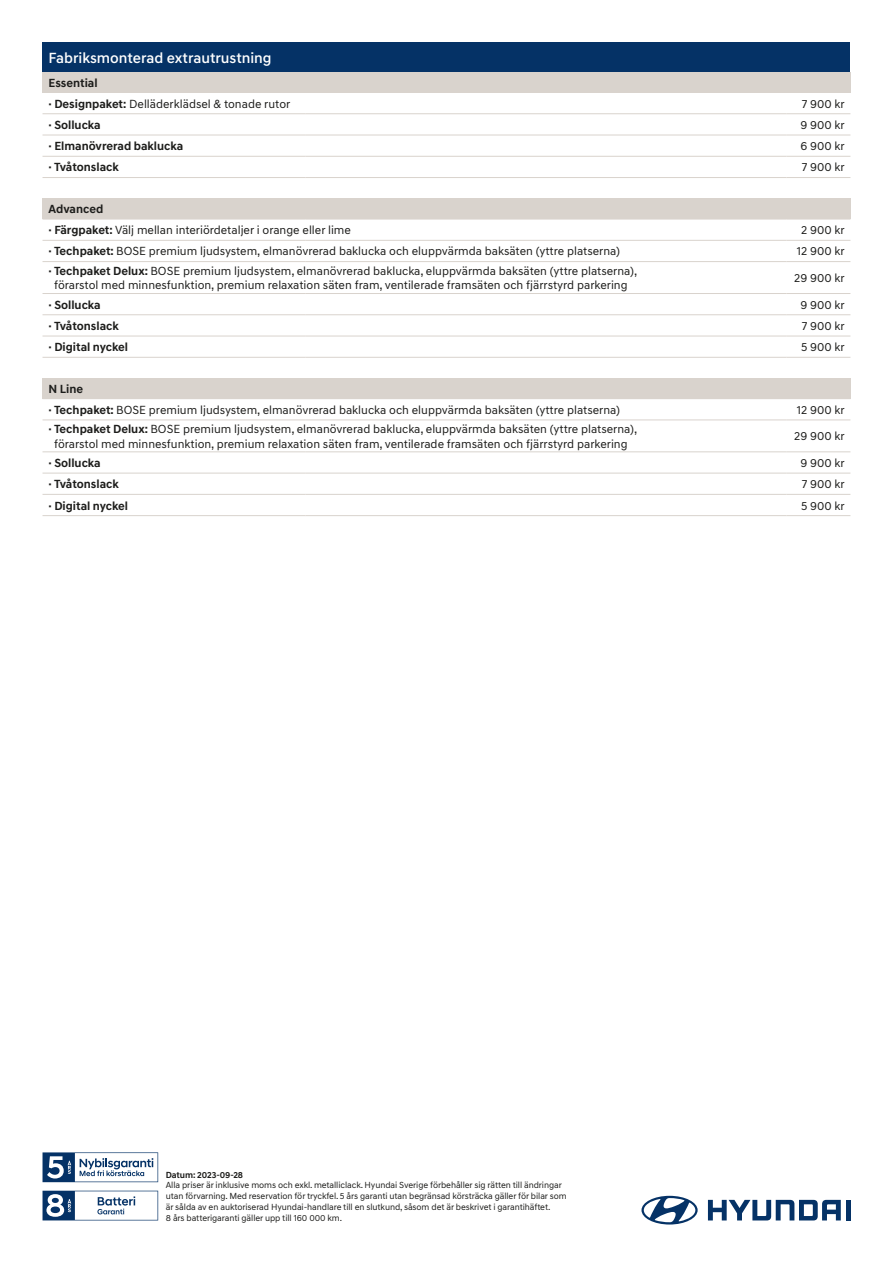
<style>
.page{position:relative;width:893px;height:1263px;background:#fff}
.page>*{position:absolute;margin:0;border:0;box-sizing:border-box;transform-origin:0 0}
.t1{font:500 15px "Hyundai Sans Text";color:#fff}
.t2{font:12px/20.9px "Hyundai Sans Text";color:#1d1d1b}
.t3{font:700 12px "Hyundai Sans Text";color:#1d1d1b}
.t4{font:9px/10.8px "Hyundai Sans Text";letter-spacing:-.01em;color:#1d1d1b}
.t5{font:700 9px "Hyundai Sans Text";letter-spacing:-.01em;color:#1d1d1b}
.s1{font-weight:700}
</style>
<div class="page">
<svg style="left:708px;top:1200px;width:133px;height:20px"></svg>
<div style="left:845px;top:1200px;width:5px;height:20px;background:#053266"></div>
<svg style="left:641px;top:1196px;width:57px;height:28px"></svg>
<svg style="left:43px;top:1191px;width:115px;height:29px"></svg>
<svg style="left:43px;top:1152px;width:115px;height:30px"></svg>
<div style="left:43px;top:43px;width:807px;height:29px;background:#053266"></div>
<div style="left:43px;top:72px;width:262px;height:20px;background:#d9d3cd"></div>
<div style="left:305px;top:72px;width:545px;height:20px;background:#d9d3cd"></div>
<hr style="left:43px;top:92px;width:262px;height:1px;background:#d9d3cd">
<hr style="left:43px;top:113px;width:262px;height:1px;background:#d9d3cd">
<hr style="left:305px;top:113px;width:482px;height:1px;background:#d9d3cd">
<hr style="left:43px;top:135px;width:262px;height:1px;background:#d9d3cd">
<hr style="left:305px;top:135px;width:482px;height:1px;background:#d9d3cd">
<hr style="left:43px;top:156px;width:262px;height:1px;background:#d9d3cd">
<hr style="left:305px;top:156px;width:482px;height:1px;background:#d9d3cd">
<hr style="left:43px;top:177px;width:262px;height:1px;background:#d9d3cd">
<hr style="left:305px;top:177px;width:482px;height:1px;background:#d9d3cd">
<hr style="left:305px;top:92px;width:482px;height:1px;background:#d9d3cd">
<hr style="left:787px;top:92px;width:63px;height:1px;background:#d9d3cd">
<hr style="left:787px;top:113px;width:63px;height:1px;background:#d9d3cd">
<hr style="left:787px;top:135px;width:63px;height:1px;background:#d9d3cd">
<hr style="left:787px;top:156px;width:63px;height:1px;background:#d9d3cd">
<hr style="left:787px;top:177px;width:63px;height:1px;background:#d9d3cd">
<div style="left:43px;top:199px;width:262px;height:20px;background:#d9d3cd"></div>
<div style="left:305px;top:199px;width:545px;height:20px;background:#d9d3cd"></div>
<hr style="left:43px;top:219px;width:262px;height:1px;background:#d9d3cd">
<hr style="left:43px;top:240px;width:262px;height:1px;background:#d9d3cd">
<hr style="left:305px;top:240px;width:482px;height:1px;background:#d9d3cd">
<hr style="left:43px;top:261px;width:262px;height:1px;background:#d9d3cd">
<hr style="left:305px;top:261px;width:482px;height:1px;background:#d9d3cd">
<hr style="left:43px;top:293px;width:262px;height:1px;background:#d9d3cd">
<hr style="left:305px;top:293px;width:482px;height:1px;background:#d9d3cd">
<hr style="left:43px;top:314px;width:262px;height:1px;background:#d9d3cd">
<hr style="left:305px;top:314px;width:482px;height:1px;background:#d9d3cd">
<hr style="left:43px;top:336px;width:262px;height:1px;background:#d9d3cd">
<hr style="left:305px;top:336px;width:482px;height:1px;background:#d9d3cd">
<hr style="left:43px;top:357px;width:262px;height:1px;background:#d9d3cd">
<hr style="left:305px;top:357px;width:482px;height:1px;background:#d9d3cd">
<hr style="left:305px;top:219px;width:482px;height:1px;background:#d9d3cd">
<hr style="left:787px;top:219px;width:63px;height:1px;background:#d9d3cd">
<hr style="left:787px;top:240px;width:63px;height:1px;background:#d9d3cd">
<hr style="left:787px;top:261px;width:63px;height:1px;background:#d9d3cd">
<hr style="left:787px;top:293px;width:63px;height:1px;background:#d9d3cd">
<hr style="left:787px;top:314px;width:63px;height:1px;background:#d9d3cd">
<hr style="left:787px;top:336px;width:63px;height:1px;background:#d9d3cd">
<hr style="left:787px;top:357px;width:63px;height:1px;background:#d9d3cd">
<div style="left:43px;top:378px;width:262px;height:21px;background:#d9d3cd"></div>
<div style="left:305px;top:378px;width:545px;height:21px;background:#d9d3cd"></div>
<hr style="left:43px;top:420px;width:262px;height:1px;background:#d9d3cd">
<hr style="left:305px;top:420px;width:482px;height:1px;background:#d9d3cd">
<hr style="left:43px;top:452px;width:262px;height:1px;background:#d9d3cd">
<hr style="left:305px;top:452px;width:482px;height:1px;background:#d9d3cd">
<hr style="left:43px;top:473px;width:262px;height:1px;background:#d9d3cd">
<hr style="left:305px;top:473px;width:482px;height:1px;background:#d9d3cd">
<hr style="left:43px;top:494px;width:262px;height:1px;background:#d9d3cd">
<hr style="left:305px;top:494px;width:482px;height:1px;background:#d9d3cd">
<hr style="left:43px;top:515px;width:262px;height:1px;background:#d9d3cd">
<hr style="left:305px;top:515px;width:482px;height:1px;background:#d9d3cd">
<hr style="left:787px;top:420px;width:63px;height:1px;background:#d9d3cd">
<hr style="left:787px;top:452px;width:63px;height:1px;background:#d9d3cd">
<hr style="left:787px;top:473px;width:63px;height:1px;background:#d9d3cd">
<hr style="left:787px;top:494px;width:63px;height:1px;background:#d9d3cd">
<hr style="left:787px;top:515px;width:63px;height:1px;background:#d9d3cd">
<p class="t1" style="left:49px;top:49px;width:225px">Fabriksmonterad extrautrustning</p>
<p class="t2" style="left:49px;top:72px;width:243px"><span class="s1">Essential<br>· Designpaket:</span> Delläderklädsel &amp; tonade rutor</p>
<p class="t2" style="left:802px;top:93px;width:45px">7 900 kr</p>
<p class="t3" style="left:49px;top:117px;width:54px">· Sollucka</p>
<p class="t2" style="left:800px;top:114px;width:46px">9 900 kr</p>
<p class="t3" style="left:49px;top:139px;width:136px">· Elmanövrerad baklucka</p>
<p class="t2" style="left:800px;top:136px;width:46px">6 900 kr</p>
<p class="t3" style="left:49px;top:160px;width:72px">· Tvåtonslack</p>
<p class="t2" style="left:802px;top:157px;width:45px">7 900 kr</p>
<p class="t2" style="left:49px;top:199px;width:304px"><span class="s1">Advanced<br>· Färgpaket:</span> Välj mellan interiördetaljer i orange eller lime</p>
<p class="t2" style="left:801px;top:220px;width:45px">2 900 kr</p>
<p class="t2" style="left:49px;top:241px;width:573px"><span class="s1">· Techpaket:</span> BOSE premium ljudsystem, elmanövrerad baklucka och eluppvärmda baksäten (yttre platserna)</p>
<p class="t2" style="left:797px;top:241px;width:49px">12 900 kr</p>
<p class="t2" style="left:49px;top:264px;width:590px;line-height:14.4px;text-align:center"><span class="s1">· Techpaket Delux:</span> BOSE premium ljudsystem, elmanövrerad baklucka, eluppvärmda baksäten (yttre platserna), förarstol med minnesfunktion, premium relaxation säten fram, ventilerade framsäten och fjärrstyrd parkering</p>
<p class="t2" style="left:794px;top:268px;width:52px">29 900 kr</p>
<p class="t3" style="left:49px;top:297px;width:54px">· Sollucka</p>
<p class="t2" style="left:800px;top:294px;width:46px">9 900 kr</p>
<p class="t3" style="left:49px;top:318px;width:72px">· Tvåtonslack</p>
<p class="t2" style="left:802px;top:315px;width:45px">7 900 kr</p>
<p class="t3" style="left:49px;top:340px;width:81px">· Digital nyckel</p>
<p class="t2" style="left:801px;top:337px;width:45px">5 900 kr</p>
<p class="t2" style="left:49px;top:378px;width:573px"><span class="s1">N Line<br>· Techpaket:</span> BOSE premium ljudsystem, elmanövrerad baklucka och eluppvärmda baksäten (yttre platserna)</p>
<p class="t2" style="left:797px;top:399px;width:49px">12 900 kr</p>
<p class="t2" style="left:49px;top:422px;width:590px;line-height:14.4px;text-align:center"><span class="s1">· Techpaket Delux:</span> BOSE premium ljudsystem, elmanövrerad baklucka, eluppvärmda baksäten (yttre platserna), förarstol med minnesfunktion, premium relaxation säten fram, ventilerade framsäten och fjärrstyrd parkering</p>
<p class="t2" style="left:794px;top:426px;width:52px">29 900 kr</p>
<p class="t3" style="left:49px;top:455px;width:54px">· Sollucka</p>
<p class="t2" style="left:800px;top:452px;width:46px">9 900 kr</p>
<p class="t3" style="left:49px;top:477px;width:72px">· Tvåtonslack</p>
<p class="t2" style="left:802px;top:474px;width:45px">7 900 kr</p>
<p class="t3" style="left:49px;top:498px;width:81px">· Digital nyckel</p>
<p class="t2" style="left:801px;top:495px;width:45px">5 900 kr</p>
<p class="t5" style="left:166px;top:1169px;width:79px">Datum: 2023-09-28</p>
<p class="t4" style="left:166px;top:1180px;width:402px">Alla priser är inklusive moms och exkl. metalliclack. Hyundai Sverige förbehåller sig rätten till ändringar utan förvarning. Med reservation för tryckfel. 5 års garanti utan begränsad körsträcka gäller för bilar som är sålda av en auktoriserad Hyundai-handlare till en slutkund, såsom det är beskrivet i garantihäftet.<br>8 års batterigaranti gäller upp till 160 000 km.</p>
</div>
